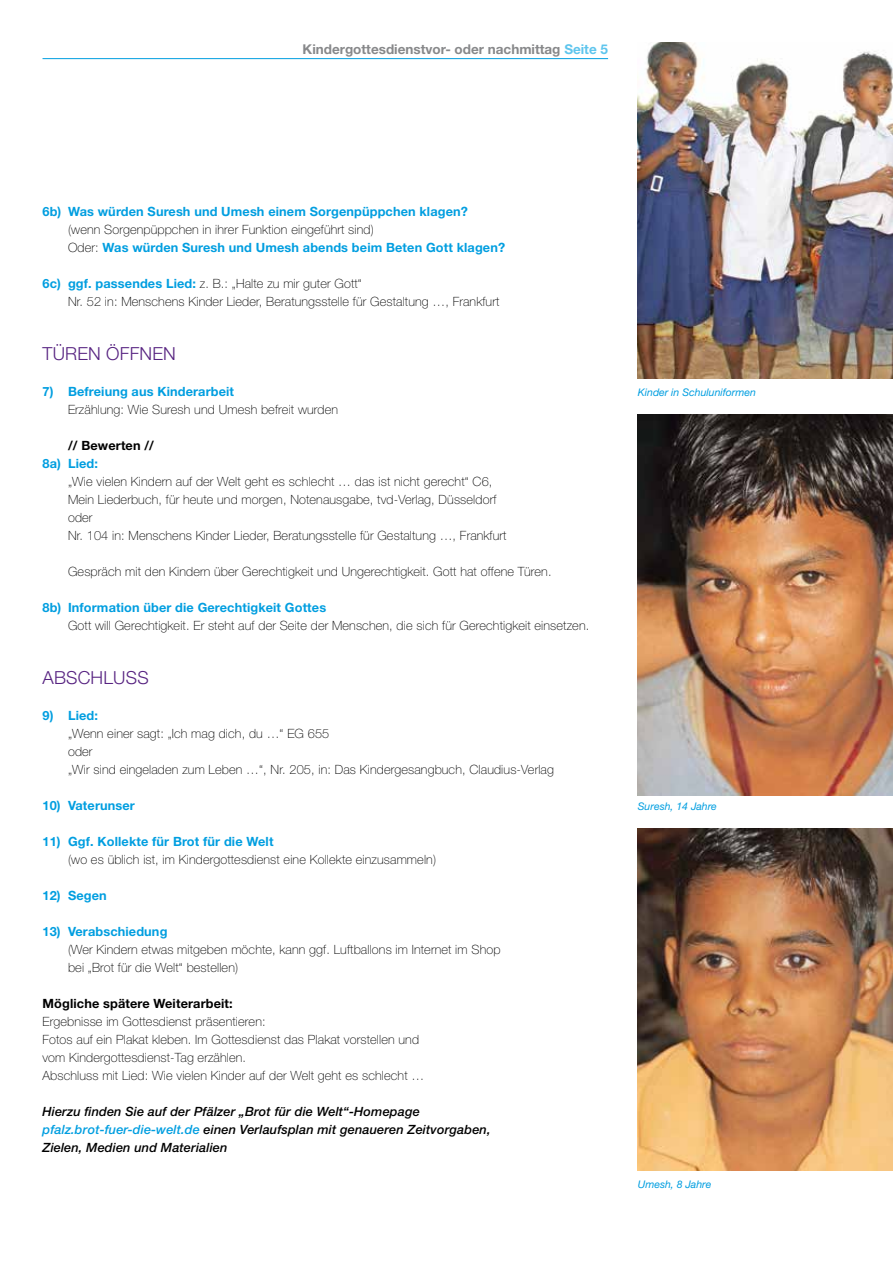
<style>
.page{position:relative;width:893px;height:1263px;background:#fff}
.page>*{position:absolute;margin:0;border:0;box-sizing:border-box;transform-origin:0 0}
.t1{font:300 18px "Helvetica Neue LT Std";letter-spacing:.01em;color:#572381}
.t2{font:700 13.5px "Helvetica Neue LT Std";color:#87888a}
.t3{font:100 12.75px/18px "Helvetica Neue LT Std";letter-spacing:.01em;color:#000}
.t4{font:700 12.75px "Helvetica Neue LT Std";letter-spacing:.01em;color:#009ee0}
.t5{font:italic 500 12.75px/18px "Helvetica Neue LT Std";letter-spacing:.01em;color:#000}
.t6{font:700 12.75px "Helvetica Neue LT Std";letter-spacing:.01em;color:#000}
.t7{font:italic 10.5px "Helvetica Neue LT Std";color:#009ee0}
.s1{color:#5ec5ed}
.s2{font-weight:700;color:#009ee0}
.s3{color:#009ee0}
</style>
<div class="page">
<img style="left:638px;top:414px;width:255px;height:381px">
<img style="left:638px;top:828px;width:255px;height:342px">
<img style="left:638px;top:43px;width:255px;height:335px">
<hr style="left:43px;top:58px;width:565px;height:1px;background:#009ee0">
<p class="t2" style="left:303px;top:41px;width:307px">Kindergottesdienstvor- oder nachmittag <span class="s1">Seite 5</span></p>
<p class="t4" style="left:43px;top:204px;width:427px">6b) Was würden Suresh und Umesh einem Sorgenpüppchen klagen?</p>
<p class="t3" style="left:68px;top:220px;width:439px">(wenn Sorgenpüppchen in ihrer Funktion eingeführt sind)<br>Oder: <span class="s2">Was würden Suresh und Umesh abends beim Beten Gott klagen?</span></p>
<p class="t3" style="left:68px;top:274px;width:433px;text-indent:-26px"><span class="s2">6c) ggf. passendes Lied:</span> z. B.: „Halte zu mir guter Gott“<br>Nr. 52 in: Menschens Kinder Lieder, Beratungsstelle für Gestaltung …, Frankfurt</p>
<h1 class="t1" style="left:43px;top:343px;width:23px">TÜREN</h1>
<h1 class="t1" style="left:106px;top:343px;width:13px">ÖFFNEN</h1>
<p class="t4" style="left:43px;top:384px;width:193px">7) Befreiung aus Kinderarbeit</p>
<p class="t3" style="left:68px;top:400px;width:272px">Erzählung: Wie Suresh und Umesh befreit wurden</p>
<p class="t6" style="left:68px;top:438px;width:87px">// Bewerten //</p>
<p class="t4" style="left:43px;top:456px;width:57px">8a) Lied:</p>
<p class="t3" style="left:68px;top:472px;width:440px">„Wie vielen Kindern auf der Welt geht es schlecht … das ist nicht gerecht“ C6, Mein Liederbuch, für heute und morgen, Notenausgabe, tvd-Verlag, Düsseldorf oder<br>Nr. 104 in: Menschens Kinder Lieder, Beratungsstelle für Gestaltung …, Frankfurt</p>
<p class="t3" style="left:68px;top:562px;width:485px">Gespräch mit den Kindern über Gerechtigkeit und Ungerechtigkeit. Gott hat offene Türen.</p>
<p class="t4" style="left:43px;top:600px;width:285px">8b) Information über die Gerechtigkeit Gottes</p>
<p class="t3" style="left:68px;top:616px;width:523px">Gott will Gerechtigkeit. Er steht auf der Seite der Menschen, die sich für Gerechtigkeit einsetzen.</p>
<h1 class="t1" style="left:43px;top:667px;width:83px">ABSCH LUSS</h1>
<p class="t4" style="left:43px;top:708px;width:57px">9) Lied:</p>
<p class="t3" style="left:68px;top:724px;width:487px">„Wenn einer sagt: „Ich mag dich, du …“ EG 655<br>oder<br>„Wir sind eingeladen zum Leben …“, Nr. 205, in: Das Kindergesangbuch, Claudius-Verlag</p>
<p class="t4" style="left:43px;top:798px;width:94px">10) Vaterunser</p>
<p class="t4" style="left:43px;top:834px;width:232px">11) Ggf. Kollekte für Brot für die Welt</p>
<p class="t3" style="left:68px;top:850px;width:370px">(wo es üblich ist, im Kindergottesdienst eine Kollekte einzusammeln)</p>
<p class="t4" style="left:43px;top:888px;width:66px">12) Segen</p>
<p class="t4" style="left:43px;top:924px;width:126px">13) Verabschiedung</p>
<p class="t3" style="left:68px;top:940px;width:434px">(Wer Kindern etwas mitgeben möchte, kann ggf. Luftballons im Internet im Shop bei „Brot für die Welt“ bestellen)</p>
<p class="t6" style="left:43px;top:996px;width:192px">Mögliche spätere Weiterarbeit:</p>
<p class="t3" style="left:43px;top:1013px;width:383px">Ergebnisse im Gottesdienst präsentieren:<br>Fotos auf ein Plakat kleben. Im Gottesdienst das Plakat vorstellen und vom Kindergottesdienst-Tag erzählen.<br>Abschluss mit Lied: Wie vielen Kinder auf der Welt geht es schlecht …</p>
<p class="t5" style="left:43px;top:1102px;width:450px">Hierzu finden Sie auf der Pfälzer „Brot für die Welt“-Homepage <span class="s3">pfalz.brot-fuer-die-welt.de</span> einen Verlaufsplan mit genaueren Zeitvorgaben,<br>Zielen, Medien und Materialien</p>
<p class="t7" style="left:638px;top:386px;width:120px">Kinder in Schuluniformen</p>
<p class="t7" style="left:638px;top:800px;width:81px">Suresh, 14 Jahre</p>
<p class="t7" style="left:638px;top:1178px;width:75px">Umesh, 8 Jahre</p>
</div>
